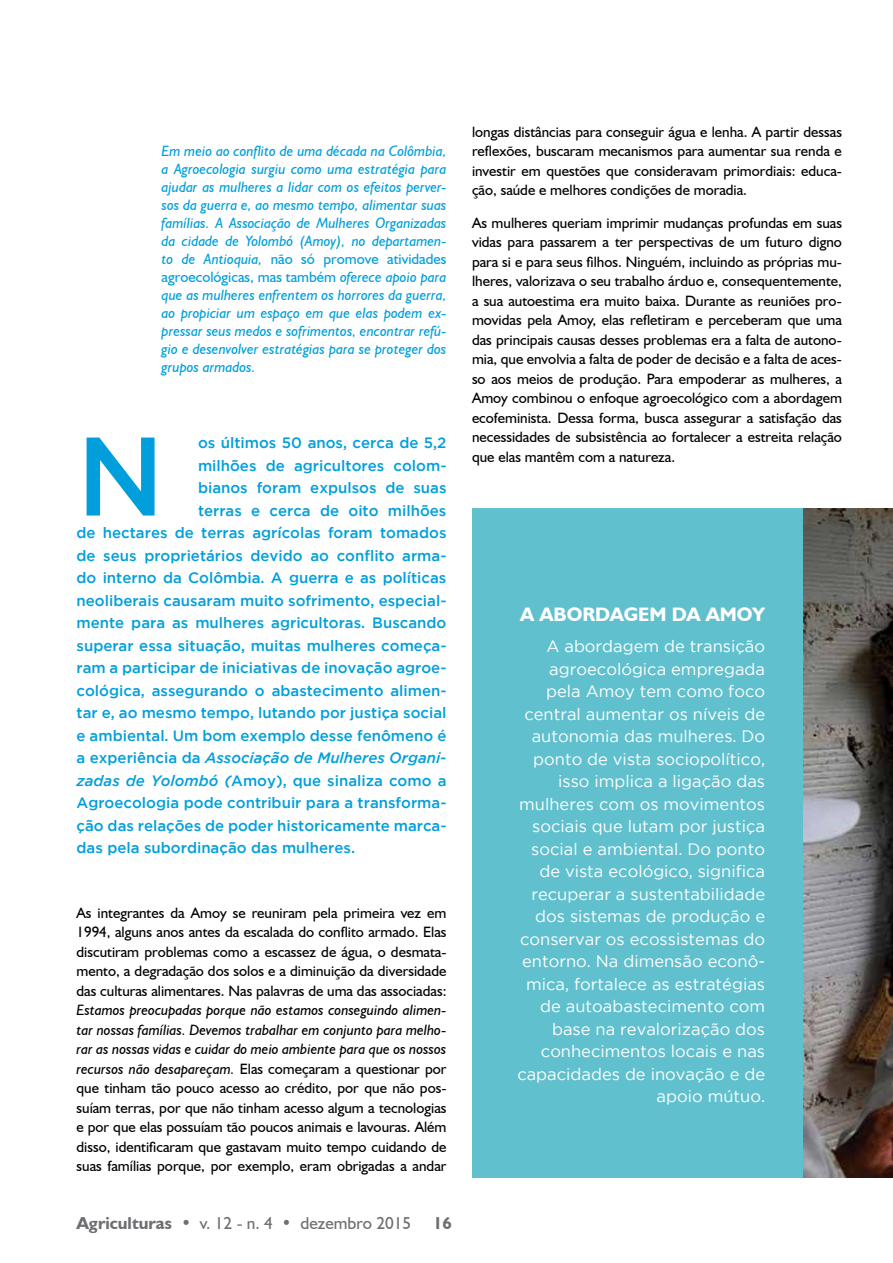
<style>
.page{position:relative;width:893px;height:1263px;background:#fff}
.page>*{position:absolute;margin:0;border:0;box-sizing:border-box;transform-origin:0 0}
.t1{font:500 111.45px "Gotham";color:#009fdb}
.t2{font:700 19.5px "Humanist 521 BT";color:#fff}
.t3{font:17.25px "Humanist 521 BT";color:#6d6e71}
.t4{font:700 17.25px "Humanist 521 BT";color:#6d6e71}
.t5{font:16.5px/22.5px "Gotham";color:#fff;text-align:right}
.t6{font:15px/19.5px "Humanist 521 BT";color:#000;text-align:justify}
.t7{font:500 15px "Gotham";color:#009fdb}
.t8{font:italic 15px/18px "Humanist 521 BT";color:#009fdb;text-align:justify}
.t9{font:italic 500 15px "Gotham";color:#009fdb}
.s1{font-style:normal}
.s2{font-style:italic}
.s3{font-weight:700}
</style>
<div class="page">
<div style="left:472px;top:508px;width:421px;height:670px;background:#61c0ce"></div>
<img style="left:804px;top:508px;width:89px;height:669px">
<p class="t8" style="left:162px;top:142px;width:286px">Em meio ao conflito de uma década na Colômbia, a Agroecologia surgiu como uma estratégia para ajudar as mulheres a lidar com os efeitos perver&shy;sos da guerra e, ao mesmo tempo, alimentar suas famílias. A Associação de Mulheres Organizadas da cidade de Yolombó (Amoy), no departamen&shy;to de Antioquia, <span class="s1">não só promove atividades agroecológicas, mas também</span> oferece apoio para que as mulheres enfrentem os horrores da guerra, ao propiciar um espaço em que elas podem ex&shy;pressar seus medos e sofrimentos, encontrar refú&shy;gio e desenvolver estratégias para se proteger dos grupos armados.</p>
<h1 class="t1" style="left:77px;top:413px;width:69px">N</h1>
<p class="t7" style="left:198px;top:434px;width:250px">os últimos 50 anos, cerca de 5,2</p>
<p class="t7" style="left:198px;top:457px;width:250px">milhões de agricultores colom-</p>
<p class="t7" style="left:198px;top:479px;width:250px">bianos foram expulsos de suas</p>
<p class="t7" style="left:198px;top:502px;width:250px">terras e cerca de oito milhões</p>
<p class="t7" style="left:77px;top:524px;width:371px">de hectares de terras agrícolas foram tomados</p>
<p class="t7" style="left:77px;top:547px;width:371px">de seus proprietários devido ao conflito arma-</p>
<p class="t7" style="left:77px;top:569px;width:371px">do interno da Colômbia. A guerra e as políticas</p>
<p class="t7" style="left:77px;top:592px;width:371px">neoliberais causaram muito sofrimento, especial-</p>
<p class="t7" style="left:77px;top:614px;width:371px">mente para as mulheres agricultoras. Buscando</p>
<p class="t7" style="left:77px;top:637px;width:371px">superar essa situação, muitas mulheres começa-</p>
<p class="t7" style="left:77px;top:659px;width:371px">ram a participar de iniciativas de inovação agroe-</p>
<p class="t7" style="left:77px;top:682px;width:371px">cológica, assegurando o abastecimento alimen-</p>
<p class="t7" style="left:77px;top:704px;width:371px">tar e, ao mesmo tempo, lutando por justiça social</p>
<p class="t7" style="left:77px;top:727px;width:371px">e ambiental. U m bom exemplo desse fenômeno é</p>
<p class="t9" style="left:77px;top:749px;width:371px"><span class="s1">a experiência da</span> Associação de Mulheres Organi-</p>
<p class="t7" style="left:77px;top:772px;width:371px"><span class="s2">zadas de Yolombó (</span>Amoy), que sinaliza como a</p>
<p class="t7" style="left:77px;top:794px;width:371px">Agroecologia pode contribuir para a transforma-</p>
<p class="t7" style="left:77px;top:817px;width:371px">ção das relações de poder historicamente marca-</p>
<p class="t7" style="left:77px;top:839px;width:280px">das pela subordinação das mulheres.</p>
<p class="t6" style="left:77px;top:902px;width:371px">As integrantes da Amoy se reuniram pela primeira vez em 1994, alguns anos antes da escalada do conflito armado. Elas discutiram problemas como a escassez de água, o desmata&shy;mento, a degradação dos solos e a diminuição da diversidade das culturas alimentares. Nas palavras de uma das associadas:</p>
<p class="t6" style="left:77px;top:1000px;width:371px"><span class="s2">Estamos preocupadas porque não estamos conseguindo alimen&shy;tar nossas famílias. Devemos trabalhar em conjunto para melho&shy;rar as nossas vidas e cuidar do meio ambiente para que os nossos recursos não desapareçam.</span> Elas começaram a questionar por que tinham tão pouco acesso ao crédito, por que não pos&shy;suíam terras, por que não tinham acesso algum a tecnologias e por que elas possuíam tão poucos animais e lavouras. Além disso, identificaram que gastavam muito tempo cuidando de suas famílias porque, por exemplo, eram obrigadas a andar</p>
<p class="t3" style="left:77px;top:1213px;width:336px"><span class="s3">AGRICULTURAS</span> • v. 12 - n. 4 • dezembro 2015</p>
<p class="t4" style="left:433px;top:1213px;width:20px">16</p>
<p class="t6" style="left:472px;top:122px;width:371px">longas distâncias para conseguir água e lenha. A partir dessas reflexões, buscaram mecanismos para aumentar sua renda e investir em questões que consideravam primordiais: educa&shy;ção, saúde e melhores condições de moradia.</p>
<p class="t6" style="left:472px;top:212px;width:371px">As mulheres queriam imprimir mudanças profundas em suas vidas para passarem a ter perspectivas de um futuro digno para si e para seus filhos. Ninguém, incluindo as próprias mu&shy;lheres, valorizava o seu trabalho árduo e, consequentemente, a sua autoestima era muito baixa. Durante as reuniões pro&shy;movidas pela Amoy, elas refletiram e perceberam que uma das principais causas desses problemas era a falta de autono&shy;mia, que envolvia a falta de poder de decisão e a falta de aces&shy;so aos meios de produção. Para empoderar as mulheres, a Amoy combinou o enfoque agroecológico com a abordagem ecofeminista. Dessa forma, busca assegurar a satisfação das necessidades de subsistência ao fortalecer a estreita relação que elas mantêm com a natureza.</p>
<h2 class="t2" style="left:520px;top:602px;width:35px">A ABORDAGEM</h2>
<h2 class="t2" style="left:672px;top:602px;width:95px">DA AMOY</h2>
<p class="t5" style="left:517px;top:635px;width:249px">A abordagem de transição agroecológica empregada pela Amoy tem como foco central aumentar os níveis de autonomia das mulheres. Do ponto de vista sociopolítico, isso implica a ligação das mulheres com os movimentos sociais que lutam por justiça social e ambiental. Do ponto de vista ecológico, significa recuperar a sustentabilidade dos sistemas de produção e conservar os ecossistemas do entorno. Na dimensão econô&shy;mica, fortalece as estratégias de autoabastecimento com base na revalorização dos conhecimentos locais e nas capacidades de inovação e de apoio mútuo.</p>
</div>
